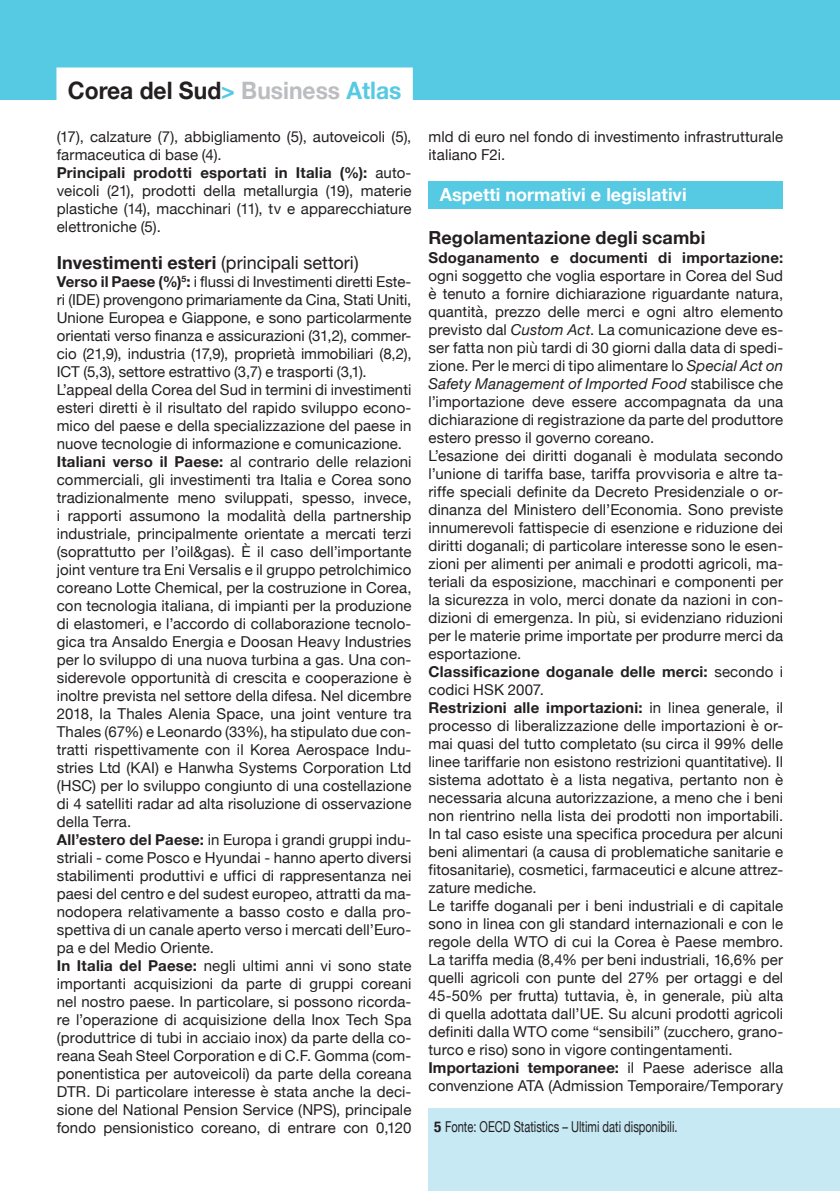
<style>
.page{position:relative;width:840px;height:1191px;background:#fff}
.page>*{position:absolute;margin:0;border:0;box-sizing:border-box;transform-origin:0 0}
.t1{font:700 24px "Helvetica Neue";color:#231f20;scale:.95 1}
.t2{font:18px "Helvetica Neue";color:#231f20}
.t3{font:700 18px "Helvetica Neue";color:#fff}
.t4{font:700 18px "Helvetica Neue";letter-spacing:.005em;color:#231f20}
.t5{font:15px/18px "Helvetica Neue";letter-spacing:.005em;color:#231f20;text-align:justify}
.t6{font:700 15px/18px "Helvetica Neue";letter-spacing:.015em;color:#231f20}
.t7{font:15px "Helvetica Neue";letter-spacing:.005em;color:#231f20;scale:.74 1}
.s1{color:#56c9e3}
.s2{color:#bcbdc0}
.s3{font-weight:700}
.s4{font-style:italic}
.s5{font-weight:400}
.s6{font-weight:700;font-stretch:condensed}
</style>
<div class="page">
<div style="left:0;top:0;width:839px;height:99px;background:#56c9e3"></div>
<div style="left:428px;top:181px;width:354px;height:27px;background:#56c9e3"></div>
<div style="left:56px;top:67px;width:356px;height:36px;background:#fff"></div>
<div style="left:428px;top:1108px;width:411px;height:83px;background:#c7e9f4"></div>
<p class="t1" style="left:68px;top:72px;width:352px">Corea del Sud<span class="s1">&gt;</span> <span class="s2">Business</span> <span class="s1">Atlas</span></p>
<p class="t5" style="left:57px;top:129px;width:356px">(17), calzature (7), abbigliamento (5), autoveicoli (5), farmaceutica di base (4).</p>
<p class="t5" style="left:57px;top:165px;width:356px"><span class="s3">Principali prodotti esportati in Italia (%):</span> auto&shy;veicoli (21), prodotti della metallurgia (19), materie plastiche (14), macchinari (11), tv e apparecchiature elettroniche (5).</p>
<p class="t2" style="left:57px;top:249px;width:303px"><span class="s3">Investimenti esteri</span> (principali settori)</p>
<p class="t5" style="left:57px;top:273px;width:356px"><span class="s3">Verso il Paese (%)</span><sup>5</sup><span class="s3">:</span> i flussi di Investimenti diretti Este&shy;ri (IDE) provengono primariamente da Cina, Stati Uniti, Unione Europea e Giappone, e sono particolarmente orientati verso finanza e assicurazioni (31,2), commer&shy;cio (21,9), industria (17,9), proprietà immobiliari (8,2), ICT (5,3), settore estrattivo (3,7) e trasporti (3,1).</p>
<p class="t5" style="left:57px;top:381px;width:356px">L’appeal della Corea del Sud in termini di investimenti esteri diretti è il risultato del rapido sviluppo econo&shy;mico del paese e della specializzazione del paese in nuove tecnologie di informazione e comunicazione.</p>
<p class="t5" style="left:57px;top:453px;width:356px"><span class="s3">Italiani verso il Paese:</span> al contrario delle relazioni commerciali, gli investimenti tra Italia e Corea sono tradizionalmente meno sviluppati, spesso, invece, i rapporti assumono la modalità della partnership industriale, principalmente orientate a mercati terzi (soprattutto per l’oil&amp;gas). È il caso dell’importante joint venture tra Eni Versalis e il gruppo petrolchimico coreano Lotte Chemical, per la costruzione in Corea, con tecnologia italiana, di impianti per la produzione di elastomeri, e l’accordo di collaborazione tecnolo&shy;gica tra Ansaldo Energia e Doosan Heavy Industries per lo sviluppo di una nuova turbina a gas. Una con&shy;siderevole opportunità di crescita e cooperazione è inoltre prevista nel settore della difesa. Nel dicembre 2018, la Thales Alenia Space, una joint venture tra Thales (67%) e Leonardo (33%), ha stipulato due con&shy;tratti rispettivamente con il Korea Aerospace Indu&shy;stries Ltd (KAI) e Hanwha Systems Corporation Ltd (HSC) per lo sviluppo congiunto di una costellazione di 4 satelliti radar ad alta risoluzione di osservazione della Terra.</p>
<p class="t5" style="left:57px;top:831px;width:356px"><span class="s3">All’estero del Paese:</span> in Europa i grandi gruppi indu&shy;striali - come Posco e Hyundai - hanno aperto diversi stabilimenti produttivi e uffici di rappresentanza nei paesi del centro e del sudest europeo, attratti da ma&shy;nodopera relativamente a basso costo e dalla pro&shy;spettiva di un canale aperto verso i mercati dell’Euro&shy;pa e del Medio Oriente.</p>
<p class="t5" style="left:57px;top:957px;width:356px"><span class="s3">In Italia del Paese:</span> negli ultimi anni vi sono state importanti acquisizioni da parte di gruppi coreani nel nostro paese. In particolare, si possono ricorda&shy;re l’operazione di acquisizione della Inox Tech Spa (produttrice di tubi in acciaio inox) da parte della co&shy;reana Seah Steel Corporation e di C.F. Gomma (com&shy;ponentistica per autoveicoli) da parte della coreana DTR. Di particolare interesse è stata anche la deci&shy;sione del National Pension Service (NPS), principale fondo pensionistico coreano, di entrare con 0,120</p>
<p class="t5" style="left:428px;top:129px;width:356px">mld di euro nel fondo di investimento infrastrutturale italiano F2i.</p>
<p class="t3" style="left:439px;top:180px;width:248px">Aspetti normativi e legislativi</p>
<p class="t4" style="left:428px;top:224px;width:278px">Regolamentazione degli scambi</p>
<p class="t5" style="left:428px;top:249px;width:356px"><span class="s3">Sdoganamento e documenti di importazione: </span>ogni soggetto che voglia esportare in Corea del Sud è tenuto a fornire dichiarazione riguardante natura, quantità, prezzo delle merci e ogni altro elemento previsto dal <span class="s4">Custom Act</span>. La comunicazione deve es&shy;ser fatta non più tardi di 30 giorni dalla data di spedi&shy;zione. Per le merci di tipo alimentare lo <span class="s4">Special Act on Safety Management of Imported Food</span> stabilisce che l’importazione deve essere accompagnata da una dichiarazione di registrazione da parte del produttore estero presso il governo coreano.</p>
<p class="t5" style="left:428px;top:447px;width:356px">L’esazione dei diritti doganali è modulata secondo l’unione di tariffa base, tariffa provvisoria e altre ta&shy;riffe speciali definite da Decreto Presidenziale o or&shy;dinanza del Ministero dell’Economia. Sono previste innumerevoli fattispecie di esenzione e riduzione dei diritti doganali; di particolare interesse sono le esen&shy;zioni per alimenti per animali e prodotti agricoli, ma&shy;teriali da esposizione, macchinari e componenti per la sicurezza in volo, merci donate da nazioni in con&shy;dizioni di emergenza. In più, si evidenziano riduzioni per le materie prime importate per produrre merci da esportazione.</p>
<p class="t6" style="left:428px;top:662px;width:356px">Classificazione doganale delle merci: <span class="s5">secondo i codici HSK 2007.</span></p>
<p class="t5" style="left:428px;top:699px;width:356px"><span class="s3">Restrizioni alle importazioni:</span> in linea generale, il processo di liberalizzazione delle importazioni è or&shy;mai quasi del tutto completato (su circa il 99% delle linee tariffarie non esistono restrizioni quantitative). Il sistema adottato è a lista negativa, pertanto non è necessaria alcuna autorizzazione, a meno che i beni non rientrino nella lista dei prodotti non importabili.<br>In tal caso esiste una specifica procedura per alcuni beni alimentari (a causa di problematiche sanitarie e fitosanitarie), cosmetici, farmaceutici e alcune attrez&shy;zature mediche.</p>
<p class="t5" style="left:428px;top:897px;width:356px">Le tariffe doganali per i beni industriali e di capitale sono in linea con gli standard internazionali e con le regole della WTO di cui la Corea è Paese membro.<br>La tariffa media (8,4% per beni industriali, 16,6% per quelli agricoli con punte del 27% per ortaggi e del 45-50% per frutta) tuttavia, è, in generale, più alta di quella adottata dall’UE. Su alcuni prodotti agricoli definiti dalla WTO come “sensibili” (zucchero, grano&shy;turco e riso) sono in vigore contingentamenti.</p>
<p class="t5" style="left:428px;top:1059px;width:356px"><span class="s3">Importazioni temporanee:</span> il Paese aderisce alla convenzione ATA (Admission Temporaire/Temporary</p>
<p class="t7" style="left:434px;top:1116px;width:330px"><span class="s6">5</span> Fonte: OECD Statistics – Ultimi dati disponibili.</p>
</div>
